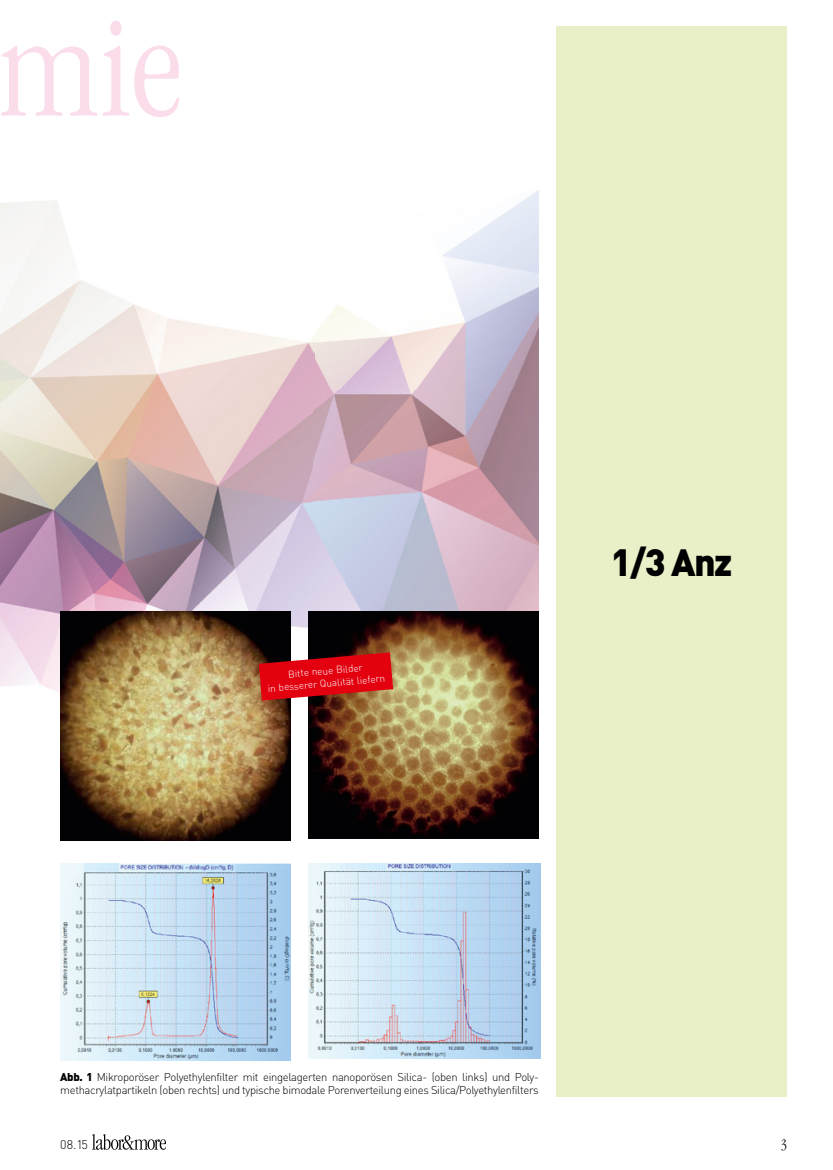
<style>
.page{position:relative;width:833px;height:1170px;background:#fff}
.page>*{position:absolute;margin:0;border:0;box-sizing:border-box;transform-origin:0 0}
.t1{font:300 condensed 150px "Garamond";color:#fadceb}
.t2{font:900 37.5px "DIN Pro";color:#000}
.t3{font:300 condensed 15px "Garamond";color:#000}
.t4{font:300 12.5px "DIN";color:#000}
.t5{font:300 11.25px/13.8px "DIN Pro";letter-spacing:-.03em;color:#000}
.t6{font:300 10px/12.5px "DIN";color:#fff;text-align:center}
.s1{font-weight:900}
</style>
<div class="page">
<img style="left:92px;top:1134px;width:73px;height:15px">
<img style="left:0;top:190px;width:539px;height:651px">
<div style="left:556px;top:26px;width:231px;height:1070px;background:#e9efc6"></div>
<img style="left:60px;top:611px;width:231px;height:228px">
<img style="left:308px;top:611px;width:231px;height:227px">
<img style="left:60px;top:863px;width:231px;height:197px">
<img style="left:308px;top:863px;width:232px;height:195px">
<svg style="left:259px;top:652px;width:134px;height:48px"></svg>
<h1 class="t1" style="left:-1px;top:-13px;width:185px">mie</h1>
<p class="t6" style="left:266px;top:669px;width:119px;rotate:-5deg">Bitte neue Bilder<br>in besserer Qualität liefern</p>
<h2 class="t2" style="left:611px;top:537px;width:123px">1/3 Anz</h2>
<p class="t5" style="left:60px;top:1069px;width:480px"><span class="s1">Abb. 1</span> Mikroporöser Polyethylenfilter mit eingelagerten nanoporösen Silica- (oben links) und Poly&shy;methacrylatpartikeln (oben rechts) und typische bimodale Porenverteilung eines Silica/Polyethylenfilters</p>
<p class="t4" style="left:60px;top:1136px;width:29px">08.15</p>
<h3 class="t3" style="left:781px;top:1136px;width:7px">3</h3>
</div>
